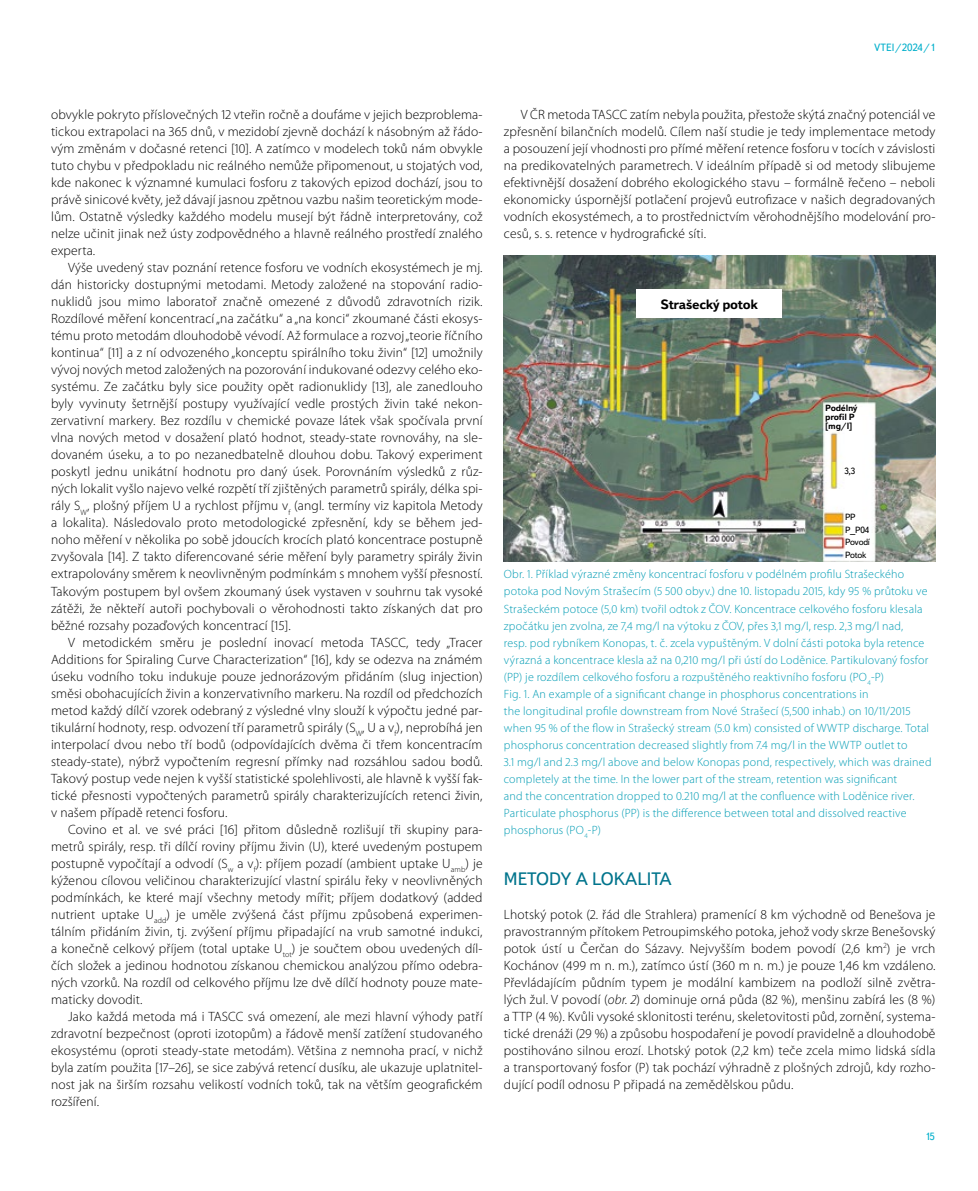
<style>
.page{position:relative;width:978px;height:1191px;background:#fff}
.page>*{position:absolute;margin:0;border:0;box-sizing:border-box;transform-origin:0 0}
.t1{font:18px "Textbook New";color:#00748c}
.t2{font:300 13.5px/17px "Myriad Pro";letter-spacing:.01em;color:#000;text-align:justify}
.t3{font:700 13.5px "Textbook New";letter-spacing:-.025em;color:#000}
.t4{font:300 12px/17px "Myriad Pro";letter-spacing:.015em;color:#009cb4}
.t5{font:10.5px "Textbook New";color:#00afcb}
.t6{font:9px/12.6px "Textbook New";letter-spacing:-.025em;color:#000}
.t7{font:700 9px/9px "Textbook New";letter-spacing:-.025em;color:#000}
.s1{font-style:italic}
</style>
<div class="page">
<img style="left:504px;top:255px;width:431px;height:306px">
<div style="left:637px;top:289px;width:145px;height:29px;background:#fff"></div>
<p class="t5" style="left:874px;top:41px;width:63px">VTEI/2024/1</p>
<p class="t2" style="left:51px;top:106px;width:433px">obvykle pokryto příslovečných 12 vteřin ročně a doufáme v jejich bezproblema&shy;tickou extrapolaci na 365 dnů, v mezidobí zjevně dochází k násobným až řádo&shy;vým změnám v dočasné retenci [10]. A zatímco v modelech toků nám obvykle tuto chybu v předpokladu nic reálného nemůže připomenout, u stojatých vod, kde nakonec k významné kumulaci fosforu z takových epizod dochází, jsou to právě sinicové květy, jež dávají jasnou zpětnou vazbu našim teoretickým mode&shy;lům. Ostatně výsledky každého modelu musejí být řádně interpretovány, což nelze učinit jinak než ústy zodpovědného a hlavně reálného prostředí znalého experta.</p>
<p class="t2" style="left:51px;top:259px;width:433px;text-indent:17px">Výše uvedený stav poznání retence fosforu ve vodních ekosystémech je mj. dán historicky dostupnými metodami. Metody založené na stopování radio&shy;nuklidů jsou mimo laboratoř značně omezené z důvodů zdravotních rizik.<br>Rozdílové měření koncentrací „na začátku“ a „na konci“ zkoumané části ekosys&shy;tému proto metodám dlouhodobě vévodí. Až formulace a rozvoj „teorie říčního kontinua“ [11] a z ní odvozeného „konceptu spirálního toku živin“ [12] umožnily vývoj nových metod založených na pozorování indukované odezvy celého eko&shy;systému. Ze začátku byly sice použity opět radionuklidy [13], ale zanedlouho byly vyvinuty šetrnější postupy využívající vedle prostých živin také nekon&shy;zervativní markery. Bez rozdílu v chemické povaze látek však spočívala první vlna nových metod v dosažení plató hodnot, steady-state rovnováhy, na sle&shy;dovaném úseku, a to po nezanedbatelně dlouhou dobu. Takový experiment poskytl jednu unikátní hodnotu pro daný úsek. Porovnáním výsledků z růz&shy;ných lokalit vyšlo najevo velké rozpětí tří zjištěných parametrů spirály, délka spi&shy;rály S<sub>W</sub>, plošný příjem U a rychlost příjmu v<sub>f</sub> (angl. termíny viz kapitola Metody a lokalita). Následovalo proto metodologické zpřesnění, kdy se během jed&shy;noho měření v několika po sobě jdoucích krocích plató koncentrace postupně zvyšovala [14]. Z takto diferencované série měření byly parametry spirály živin extrapolovány směrem k neovlivněným podmínkám s mnohem vyšší přesností.<br>Takovým postupem byl ovšem zkoumaný úsek vystaven v souhrnu tak vysoké zátěži, že někteří autoři pochybovali o věrohodnosti takto získaných dat pro běžné rozsahy pozaďových koncentrací [15].</p>
<p class="t2" style="left:51px;top:633px;width:433px;text-indent:17px">V metodickém směru je poslední inovací metoda TASCC, tedy „Tracer Additions for Spiraling Curve Characterization“ [16], kdy se odezva na známém úseku vodního toku indukuje pouze jednorázovým přidáním (slug injection) směsi obohacujících živin a konzervativního markeru. Na rozdíl od předchozích metod každý dílčí vzorek odebraný z výsledné vlny slouží k výpočtu jedné par&shy;tikulární hodnoty, resp. odvození tří parametrů spirály (S<sub>W</sub>, U a v<sub>f</sub>), neprobíhá jen interpolací dvou nebo tří bodů (odpovídajících dvěma či třem koncentracím steady-state), nýbrž vypočtením regresní přímky nad rozsáhlou sadou bodů.<br>Takový postup vede nejen k vyšší statistické spolehlivosti, ale hlavně k vyšší fak&shy;tické přesnosti vypočtených parametrů spirály charakterizujících retenci živin, v našem případě retenci fosforu.</p>
<p class="t2" style="left:51px;top:820px;width:433px;text-indent:17px">Covino et al. ve své práci [16] přitom důsledně rozlišují tři skupiny para&shy;metrů spirály, resp. tři dílčí roviny příjmu živin (U), které uvedeným postupem postupně vypočítají a odvodí (S<sub>w</sub> a v<sub>f</sub>): příjem pozadí (ambient uptake U<sub>amb</sub>) je kýženou cílovou veličinou charakterizující vlastní spirálu řeky v neovlivněných podmínkách, ke které mají všechny metody mířit; příjem dodatkový (added nutrient uptake U<sub>add</sub>) je uměle zvýšená část příjmu způsobená experimen&shy;tálním přidáním živin, tj. zvýšení příjmu připadající na vrub samotné indukci, a konečně celkový příjem (total uptake U<sub>tot</sub>) je součtem obou uvedených díl&shy;čích složek a jedinou hodnotou získanou chemickou analýzou přímo odebra&shy;ných vzorků. Na rozdíl od celkového příjmu lze dvě dílčí hodnoty pouze mate&shy;maticky dovodit.</p>
<p class="t2" style="left:51px;top:1007px;width:433px;text-indent:17px">Jako každá metoda má i TASCC svá omezení, ale mezi hlavní výhody patří zdravotní bezpečnost (oproti izotopům) a řádově menší zatížení studovaného ekosystému (oproti steady-state metodám). Většina z nemnoha prací, v nichž byla zatím použita [17–26], se sice zabývá retencí dusíku, ale ukazuje uplatnitel&shy;nost jak na širším rozsahu velikostí vodních toků, tak na větším geografickém rozšíření.</p>
<p class="t2" style="left:504px;top:106px;width:433px;text-indent:17px">V ČR metoda TASCC zatím nebyla použita, přestože skýtá značný potenciál ve zpřesnění bilančních modelů. Cílem naší studie je tedy implementace metody a posouzení její vhodnosti pro přímé měření retence fosforu v tocích v závislosti na predikovatelných parametrech. V ideálním případě si od metody slibujeme efektivnější dosažení dobrého ekologického stavu – formálně řečeno – neboli ekonomicky úspornější potlačení projevů eutrofizace v našich degradovaných vodních ekosystémech, a to prostřednictvím věrohodnějšího modelování pro&shy;cesů, s. s. retence v hydrografické síti.</p>
<p class="t3" style="left:660px;top:296px;width:99px">Strašecký potok</p>
<p class="t7" style="left:825px;top:403px;width:34px">Podélný profil P [mg/l]</p>
<p class="t6" style="left:844px;top:464px;width:12px">3,3</p>
<p class="t6" style="left:845px;top:510px;width:26px">PP<br>P_P04<br>Povodí<br>Potok</p>
<p class="t4" style="left:504px;top:566px;width:429px">Obr. 1. Příklad výrazné změny koncentrací fosforu v podélném profilu Strašeckého potoka pod Novým Strašecím (5 500 obyv.) dne 10. listopadu 2015, kdy 95 % průtoku ve Strašeckém potoce (5,0 km) tvořil odtok z ČOV. Koncentrace celkového fosforu klesala zpočátku jen zvolna, ze 7,4 mg/l na výtoku z ČOV, přes 3,1 mg/l, resp. 2,3 mg/l nad,<br>resp. pod rybníkem Konopas, t. č. zcela vypuštěným. V dolní části potoka byla retence výrazná a koncentrace klesla až na 0,210 mg/l při ústí do Loděnice. Partikulovaný fosfor (PP) je rozdílem celkového fosforu a rozpuštěného reaktivního fosforu (PO<sub>4</sub>-P)<br>Fig. 1. An example of a significant change in phosphorus concentrations in<br>the longitudinal profile downstream from Nové Strašecí (5,500 inhab.) on 10/11/2015 when 95 % of the flow in Strašecký stream (5.0 km) consisted of WWTP discharge. Total phosphorus concentration decreased slightly from 7.4 mg/l in the WWTP outlet to<br>3.1 mg/l and 2.3 mg/l above and below Konopas pond, respectively, which was drained completely at the time. In the lower part of the stream, retention was significant<br>and the concentration dropped to 0.210 mg/l at the confluence with Loděnice river.<br>Particulate phosphorus (PP) is the difference between total and dissolved reactive phosphorus (PO<sub>4</sub>-P)</p>
<h1 class="t1" style="left:504px;top:867px;width:169px">METODY A LOKALITA</h1>
<p class="t2" style="left:504px;top:905px;width:433px">Lhotský potok (2. řád dle Strahlera) pramenící 8 km východně od Benešova je pravostranným přítokem Petroupimského potoka, jehož vody skrze Benešovský potok ústí u Čerčan do Sázavy. Nejvyšším bodem povodí (2,6 km<sup>2</sup>) je vrch Kochánov (499 m n. m.), zatímco ústí (360 m n. m.) je pouze 1,46 km vzdáleno.<br>Převládajícím půdním typem je modální kambizem na podloží silně zvětra&shy;lých žul. V povodí (<span class="s1">obr. 2</span>) dominuje orná půda (82 %), menšinu zabírá les (8 %) a TTP (4 %). Kvůli vysoké sklonitosti terénu, skeletovitosti půd, zornění, systema&shy;tické drenáži (29 %) a způsobu hospodaření je povodí pravidelně a dlouhodobě postihováno silnou erozí. Lhotský potok (2,2 km) teče zcela mimo lidská sídla a transportovaný fosfor (P) tak pochází výhradně z plošných zdrojů, kdy rozho&shy;dující podíl odnosu P připadá na zemědělskou půdu.</p>
<p class="t5" style="left:925px;top:1130px;width:12px">15</p>
</div>
